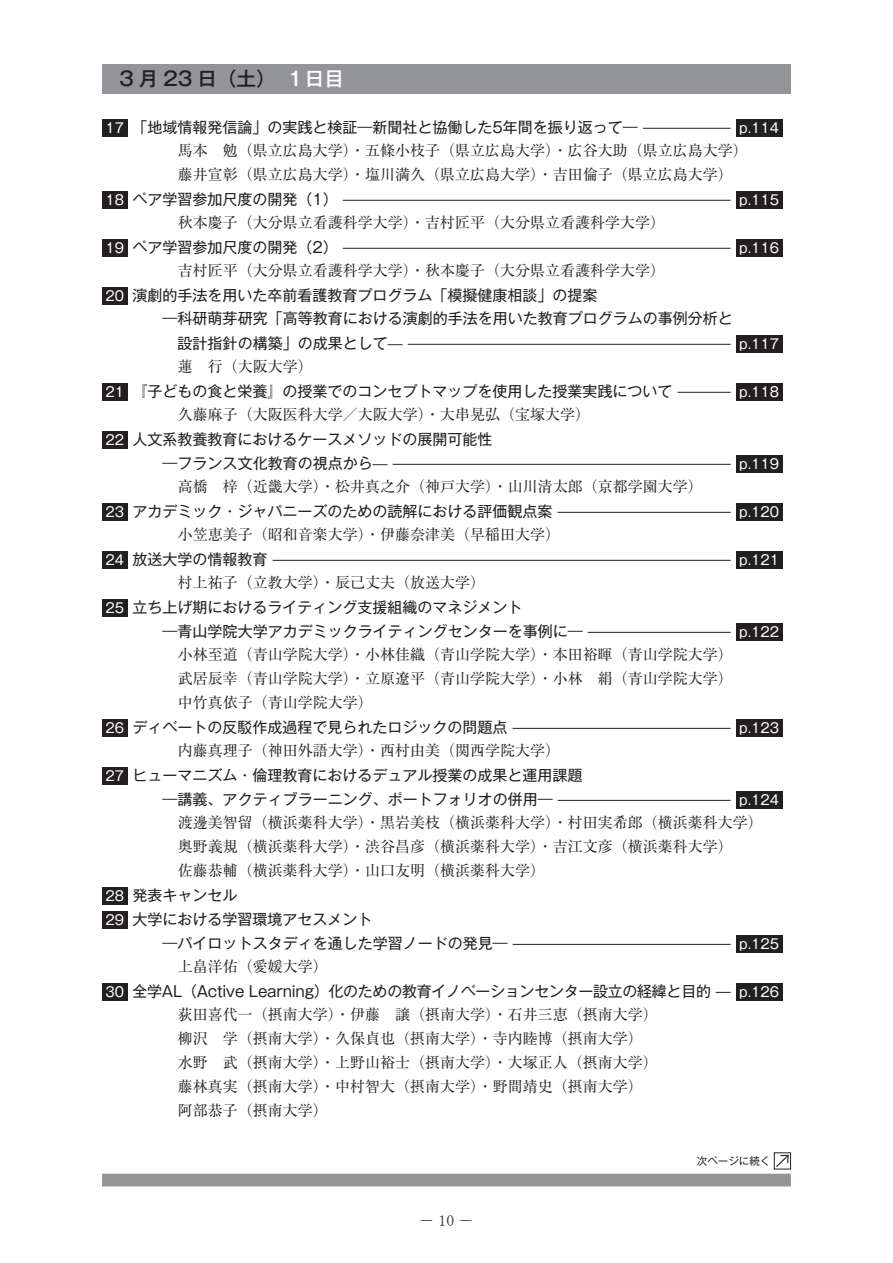
<style>
.page{position:relative;width:893px;height:1263px;background:#fff}
.page>*{position:absolute;margin:0;border:0;box-sizing:border-box;transform-origin:0 0}
.t1{font:500 19.5px "Gothic MB101 Pro";color:#231f20}
.t2{font:15.75px "MS Mincho";color:#231f20}
.t3{font:15px/24px "Ryumin Pro";color:#231f20}
.t4{font:15px/24px "Gothic MB101 Pro";color:#231f20}
.t5{font:15px "Gothic MB101 Pro";letter-spacing:-.02em;color:#231f20}
.t6{font:13.5px "Gothic MB101 Pro";color:#fff}
.t7{font:10.5px "Gothic MB101 Pro";color:#231f20}
.s1{color:#fff}
.s2{font-size:13.5px;color:#fff}
</style>
<div class="page">
<div style="left:102px;top:119px;width:26px;height:17px;background:#231f20"></div>
<hr style="left:643px;top:128px;width:88px;height:1px;background:#231f20">
<div style="left:736px;top:119px;width:46px;height:17px;background:#231f20"></div>
<div style="left:102px;top:191px;width:26px;height:17px;background:#231f20"></div>
<hr style="left:343px;top:200px;width:388px;height:1px;background:#231f20">
<div style="left:736px;top:191px;width:46px;height:17px;background:#231f20"></div>
<div style="left:102px;top:239px;width:26px;height:17px;background:#231f20"></div>
<hr style="left:343px;top:248px;width:388px;height:1px;background:#231f20">
<div style="left:736px;top:239px;width:46px;height:17px;background:#231f20"></div>
<div style="left:102px;top:287px;width:26px;height:17px;background:#231f20"></div>
<hr style="left:408px;top:344px;width:323px;height:1px;background:#231f20">
<div style="left:736px;top:335px;width:46px;height:17px;background:#231f20"></div>
<div style="left:102px;top:383px;width:26px;height:17px;background:#231f20"></div>
<hr style="left:678px;top:392px;width:53px;height:1px;background:#231f20">
<div style="left:736px;top:383px;width:46px;height:17px;background:#231f20"></div>
<div style="left:102px;top:431px;width:26px;height:17px;background:#231f20"></div>
<hr style="left:393px;top:464px;width:338px;height:1px;background:#231f20">
<div style="left:736px;top:455px;width:46px;height:17px;background:#231f20"></div>
<div style="left:102px;top:503px;width:26px;height:17px;background:#231f20"></div>
<hr style="left:558px;top:512px;width:173px;height:1px;background:#231f20">
<div style="left:736px;top:503px;width:46px;height:17px;background:#231f20"></div>
<div style="left:102px;top:551px;width:26px;height:17px;background:#231f20"></div>
<hr style="left:273px;top:560px;width:458px;height:1px;background:#231f20">
<div style="left:736px;top:551px;width:46px;height:17px;background:#231f20"></div>
<div style="left:102px;top:599px;width:26px;height:17px;background:#231f20"></div>
<hr style="left:588px;top:632px;width:143px;height:1px;background:#231f20">
<div style="left:736px;top:623px;width:46px;height:17px;background:#231f20"></div>
<div style="left:102px;top:719px;width:26px;height:17px;background:#231f20"></div>
<hr style="left:513px;top:728px;width:218px;height:1px;background:#231f20">
<div style="left:736px;top:719px;width:46px;height:17px;background:#231f20"></div>
<div style="left:102px;top:767px;width:26px;height:17px;background:#231f20"></div>
<hr style="left:558px;top:800px;width:173px;height:1px;background:#231f20">
<div style="left:736px;top:791px;width:46px;height:17px;background:#231f20"></div>
<div style="left:102px;top:887px;width:26px;height:17px;background:#231f20"></div>
<div style="left:102px;top:911px;width:26px;height:17px;background:#231f20"></div>
<hr style="left:513px;top:944px;width:218px;height:1px;background:#231f20">
<div style="left:736px;top:935px;width:46px;height:17px;background:#231f20"></div>
<div style="left:102px;top:983px;width:26px;height:17px;background:#231f20"></div>
<svg style="left:716px;top:992px;width:15px;height:1px"></svg>
<div style="left:736px;top:983px;width:46px;height:17px;background:#231f20"></div>
<svg style="left:776px;top:1154px;width:13px;height:13px"></svg>
<div style="left:774px;top:1152px;width:17px;height:17px;border:1px solid #231f20"></div>
<div style="left:102px;top:64px;width:689px;height:30px;background:#939598"></div>
<div style="left:102px;top:1174px;width:689px;height:12px;background:#939598"></div>
<h1 class="t1" style="left:119px;top:62px;width:226px">3 月 23 日（土）　<span class="s1">１日目</span></h1>
<p class="t4" style="left:106px;top:113px;width:534px"><span class="s2">17</span> 「地域情報発信論」の実践と検証―新聞社と協働した5年間を振り返って―</p>
<p class="t6" style="left:739px;top:116px;width:41px">p.114</p>
<p class="t3" style="left:178px;top:138px;width:571px">馬本　勉（県立広島大学）・五條小枝子（県立広島大学）・広谷大助（県立広島大学）藤井宣彰（県立広島大学）・塩川満久（県立広島大学）・吉田倫子（県立広島大学）</p>
<p class="t4" style="left:106px;top:185px;width:234px"><span class="s2">18</span> ペア学習参加尺度の開発（1）</p>
<p class="t6" style="left:739px;top:188px;width:41px">p.115</p>
<p class="t3" style="left:178px;top:210px;width:489px">秋本慶子（大分県立看護科学大学）・吉村匠平（大分県立看護科学大学）</p>
<p class="t4" style="left:106px;top:233px;width:234px"><span class="s2">19</span> ペア学習参加尺度の開発（2）</p>
<p class="t6" style="left:739px;top:236px;width:41px">p.116</p>
<p class="t3" style="left:178px;top:258px;width:489px">吉村匠平（大分県立看護科学大学）・秋本慶子（大分県立看護科学大学）</p>
<p class="t4" style="left:163px;top:282px;width:571px;line-height:23px;text-indent:-57px"><span class="s2">20</span> 演劇的手法を用いた卒前看護教育プログラム「模擬健康相談」の提案<br>―科研萌芽研究「高等教育における演劇的手法を用いた教育プログラムの事例分析と</p>
<p class="t4" style="left:163px;top:329px;width:241px">　設計指針の構築」の成果として—</p>
<p class="t6" style="left:739px;top:332px;width:41px">p.117</p>
<p class="t3" style="left:178px;top:354px;width:136px">蓮　行（大阪大学）</p>
<p class="t4" style="left:106px;top:377px;width:568px"><span class="s2">21</span> 『子どもの食と栄養』の授業でのコンセプトマップを使用した授業実践について</p>
<p class="t6" style="left:739px;top:380px;width:41px">p.118</p>
<p class="t3" style="left:178px;top:402px;width:414px">久藤麻子（大阪医科大学／大阪大学）・大串晃弘（宝塚大学）</p>
<p class="t4" style="left:163px;top:425px;width:331px;text-indent:-57px"><span class="s2">22</span> 人文系教養教育におけるケースメソッドの展開可能性―フランス文化教育の視点から—</p>
<p class="t6" style="left:739px;top:452px;width:41px">p.119</p>
<p class="t3" style="left:178px;top:474px;width:526px">高橋　梓（近畿大学）・松井真之介（神戸大学）・山川清太郎（京都学園大学）</p>
<p class="t4" style="left:106px;top:497px;width:448px"><span class="s2">23</span> アカデミック・ジャパニーズのための読解における評価観点案</p>
<p class="t6" style="left:739px;top:500px;width:41px">p.120</p>
<p class="t3" style="left:178px;top:522px;width:384px">小笠恵美子（昭和音楽大学）・伊藤奈津美（早稲田大学）</p>
<p class="t4" style="left:106px;top:545px;width:163px"><span class="s2">24</span> 放送大学の情報教育</p>
<p class="t6" style="left:739px;top:548px;width:41px">p.121</p>
<p class="t3" style="left:178px;top:570px;width:309px">村上祐子（立教大学）・辰己丈夫（放送大学）</p>
<p class="t4" style="left:163px;top:593px;width:421px;text-indent:-57px"><span class="s2">25</span> 立ち上げ期におけるライティング支援組織のマネジメント<br>―青山学院大学アカデミックライティングセンターを事例に―</p>
<p class="t6" style="left:739px;top:620px;width:41px">p.122</p>
<p class="t3" style="left:178px;top:642px;width:556px;text-align:justify">小林至道（青山学院大学）・小林佳織（青山学院大学）・本田裕暉（青山学院大学）武居辰幸（青山学院大学）・立原遼平（青山学院大学）・小林　絹（青山学院大学）中竹真依子（青山学院大学）</p>
<p class="t4" style="left:106px;top:713px;width:403px"><span class="s2">26</span> ディベートの反駁作成過程で見られたロジックの問題点</p>
<p class="t6" style="left:739px;top:716px;width:41px">p.123</p>
<p class="t3" style="left:178px;top:738px;width:384px">内藤真理子（神田外語大学）・西村由美（関西学院大学）</p>
<p class="t4" style="left:163px;top:761px;width:421px;text-indent:-57px"><span class="s2">27</span> ヒューマニズム・倫理教育におけるデュアル授業の成果と運用課題―講義、アクティブラーニング、ポートフォリオの併用―</p>
<p class="t6" style="left:739px;top:788px;width:41px">p.124</p>
<p class="t3" style="left:178px;top:810px;width:587px">渡邊美智留（横浜薬科大学）・黒岩美枝（横浜薬科大学）・村田実希郎（横浜薬科大学）奥野義規（横浜薬科大学）・渋谷昌彦（横浜薬科大学）・吉江文彦（横浜薬科大学）<br>佐藤恭輔（横浜薬科大学）・山口友明（横浜薬科大学）</p>
<p class="t4" style="left:106px;top:881px;width:133px"><span class="s2">28</span> 発表キャンセル</p>
<p class="t4" style="left:106px;top:905px;width:268px"><span class="s2">29</span> 大学における学習環境アセスメント</p>
<p class="t4" style="left:163px;top:929px;width:346px">―パイロットスタディを通した学習ノードの発見―</p>
<p class="t6" style="left:739px;top:932px;width:41px">p.125</p>
<p class="t3" style="left:178px;top:954px;width:151px">上畠洋佑（愛媛大学）</p>
<p class="t5" style="left:106px;top:979px;width:607px"><span class="s2">30</span> 全学AL（Active Learning）化のための教育イノベーションセンター設立の経緯と目的</p>
<p class="t6" style="left:739px;top:980px;width:41px">p.126</p>
<p class="t3" style="left:178px;top:1002px;width:481px">荻田喜代一（摂南大学）・伊藤　譲（摂南大学）・石井三恵（摂南大学）柳沢　学（摂南大学）・久保貞也（摂南大学）・寺内睦博（摂南大学）水野　武（摂南大学）・上野山裕士（摂南大学）・大塚正人（摂南大学）藤林真実（摂南大学）・中村智大（摂南大学）・野間靖史（摂南大学）阿部恭子（摂南大学）</p>
<p class="t7" style="left:697px;top:1152px;width:75px">次ページに続く</p>
<p class="t2" style="left:419px;top:1212px;width:57px">－10－</p>
</div>
